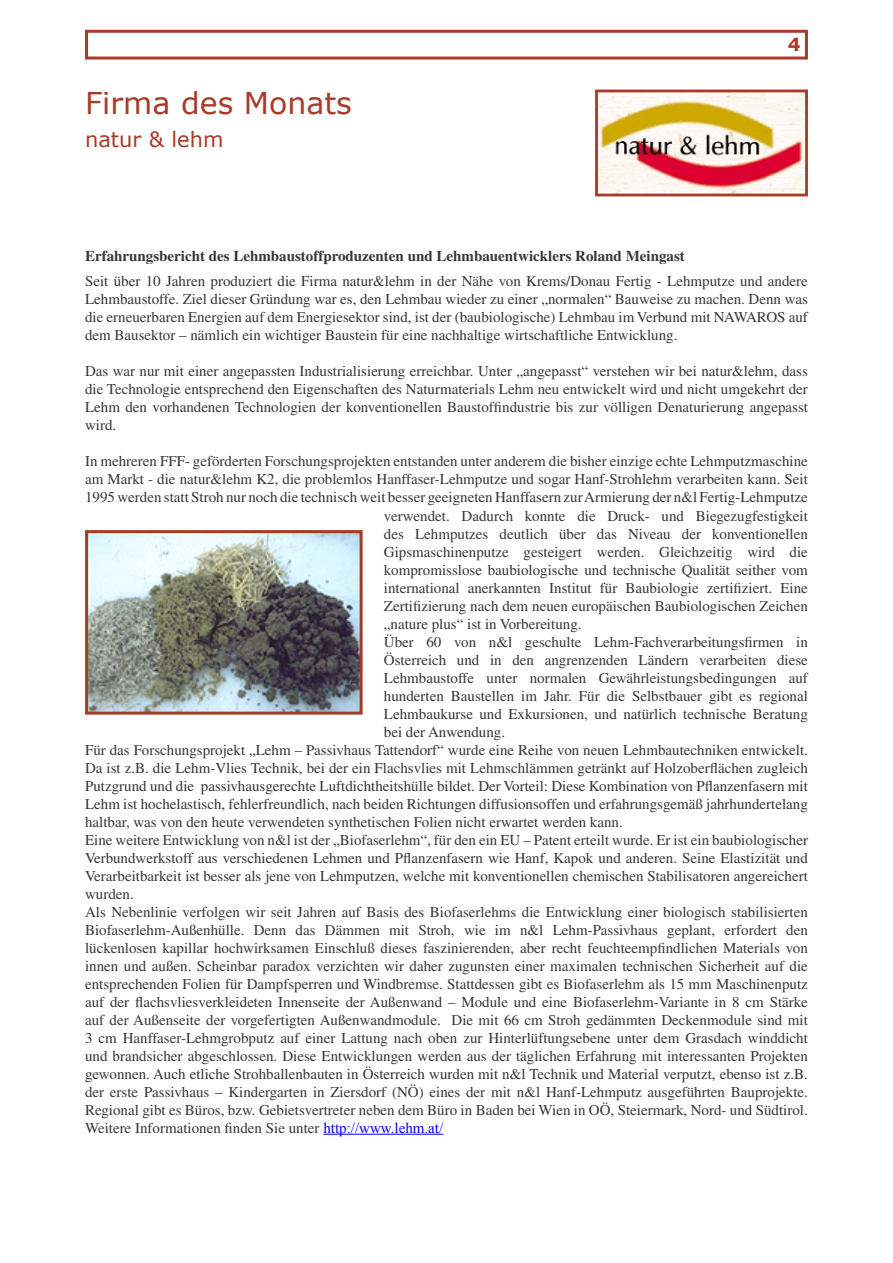
<style>
.page{position:relative;width:893px;height:1263px;background:#fff}
.page>*{position:absolute;margin:0;border:0;box-sizing:border-box;transform-origin:0 0}
.躝1{font:30px "Verdana";color:#a83a29}
.Ü2{font:21px "Verdana";color:#a83a29}
.t1{font:700 18px "Verdana";color:#a83a29}
.t2{font:15px/18px "Times";color:#363636;text-align:justify}
.heading_1{font:700 15px "Times";color:#363636}
.s1{font-family:"Times New Roman";color:#00f}
</style>
<div class="page">
<hr style="left:323px;top:1134px;width:120px;height:1px;background:#00f">
<div style="left:85px;top:30px;width:723px;height:30px;border:3px solid #a83a29"></div>
<img style="left:599px;top:94px;width:205px;height:98px">
<div style="left:595px;top:90px;width:213px;height:106px;border:3px solid #a83a29"></div>
<img style="left:89px;top:534px;width:270px;height:177px">
<div style="left:85px;top:530px;width:278px;height:185px;border:3px solid #a83a29"></div>
<p class="躝1" style="left:85px;top:84px;width:268px">Firma des Monats</p>
<p class="Ü2" style="left:85px;top:126px;width:140px">natur &amp; lehm</p>
<p class="t1" style="left:788px;top:33px;width:14px">4</p>
<p class="heading_1" style="left:85px;top:247px;width:601px">Erfahrungsbericht des Lehmbaustoffproduzenten und Lehmbauentwicklers Roland Meingast</p>
<p class="t2" style="left:85px;top:272px;width:724px">Seit über 10 Jahren produziert die Firma natur&amp;lehm in der Nähe von Krems/Donau Fertig - Lehmputze und andere Lehmbaustoffe. Ziel dieser Gründung war es, den Lehmbau wieder zu einer „normalen“ Bauweise zu machen. Denn was die erneuerbaren Energien auf dem Energiesektor sind, ist der (baubiologische) Lehmbau im Verbund mit NAWAROS auf dem Bausektor – nämlich ein wichtiger Baustein für eine nachhaltige wirtschaftliche Entwicklung.</p>
<p class="t2" style="left:85px;top:362px;width:724px">Das war nur mit einer angepassten Industrialisierung erreichbar. Unter „angepasst“ verstehen wir bei natur&amp;lehm, dass die Technologie entsprechend den Eigenschaften des Naturmaterials Lehm neu entwickelt wird und nicht umgekehrt der Lehm den vorhandenen Technologien der konventionellen Baustoffindustrie bis zur völligen Denaturierung angepasst wird.</p>
<p class="t2" style="left:85px;top:452px;width:724px">In mehreren FFF- geförderten Forschungsprojekten entstanden unter anderem die bisher einzige echte Lehmputzmaschine</p>
<p class="t2" style="left:85px;top:470px;width:724px">am Markt - die natur&amp;lehm K2, die problemlos Hanffaser-Lehmputze und sogar Hanf-Strohlehm verarbeiten kann. Seit</p>
<p class="t2" style="left:85px;top:488px;width:724px">1995 werden statt Stroh nur noch die technisch weit besser geeigneten Hanffasern zur Armierung der n&amp;l Fertig-Lehmputze</p>
<p class="t2" style="left:384px;top:506px;width:426px">verwendet. Dadurch konnte die Druck- und Biegezugfestigkeit</p>
<p class="t2" style="left:384px;top:524px;width:426px">des Lehmputzes deutlich über das Niveau der konventionellen</p>
<p class="t2" style="left:384px;top:542px;width:426px">Gipsmaschinenputze gesteigert werden. Gleichzeitig wird die</p>
<p class="t2" style="left:384px;top:560px;width:426px">kompromisslose baubiologische und technische Qualität seither vom</p>
<p class="t2" style="left:384px;top:578px;width:426px">international anerkannten Institut für Baubiologie zertifiziert. Eine</p>
<p class="t2" style="left:384px;top:596px;width:426px">Zertifizierung nach dem neuen europäischen Baubiologischen Zeichen</p>
<p class="t2" style="left:384px;top:614px;width:199px">„nature plus“ ist in Vorbereitung.</p>
<p class="t2" style="left:384px;top:632px;width:426px">Über 60 von n&amp;l geschulte Lehm-Fachverarbeitungsfirmen in Österreich und in den angrenzenden Ländern verarbeiten diese Lehmbaustoffe unter normalen Gewährleistungsbedingungen auf hunderten Baustellen im Jahr. Für die Selbstbauer gibt es regional Lehmbaukurse und Exkursionen, und natürlich technische Beratung bei der Anwendung.</p>
<p class="t2" style="left:85px;top:740px;width:724px">Für das Forschungsprojekt „Lehm – Passivhaus Tattendorf“ wurde eine Reihe von neuen Lehmbautechniken entwickelt.<br>Da ist z.B. die Lehm-Vlies Technik, bei der ein Flachsvlies mit Lehmschlämmen getränkt auf Holzoberflächen zugleich Putzgrund und die passivhausgerechte Luftdichtheitshülle bildet. Der Vorteil: Diese Kombination von Pflanzenfasern mit Lehm ist hochelastisch, fehlerfreundlich, nach beiden Richtungen diffusionsoffen und erfahrungsgemäß jahrhundertelang haltbar, was von den heute verwendeten synthetischen Folien nicht erwartet werden kann.</p>
<p class="t2" style="left:85px;top:830px;width:724px">Eine weitere Entwicklung von n&amp;l ist der „Biofaserlehm“, für den ein EU – Patent erteilt wurde. Er ist ein baubiologischer Verbundwerkstoff aus verschiedenen Lehmen und Pflanzenfasern wie Hanf, Kapok und anderen. Seine Elastizität und Verarbeitbarkeit ist besser als jene von Lehmputzen, welche mit konventionellen chemischen Stabilisatoren angereichert wurden.</p>
<p class="t2" style="left:85px;top:902px;width:724px">Als Nebenlinie verfolgen wir seit Jahren auf Basis des Biofaserlehms die Entwicklung einer biologisch stabilisierten Biofaserlehm-Außenhülle. Denn das Dämmen mit Stroh, wie im n&amp;l Lehm-Passivhaus geplant, erfordert den lückenlosen kapillar hochwirksamen Einschluß dieses faszinierenden, aber recht feuchteempfindlichen Materials von innen und außen. Scheinbar paradox verzichten wir daher zugunsten einer maximalen technischen Sicherheit auf die entsprechenden Folien für Dampfsperren und Windbremse. Stattdessen gibt es Biofaserlehm als 15 mm Maschinenputz auf der flachsvliesverkleideten Innenseite der Außenwand – Module und eine Biofaserlehm-Variante in 8 cm Stärke auf der Außenseite der vorgefertigten Außenwandmodule. Die mit 66 cm Stroh gedämmten Deckenmodule sind mit 3 cm Hanffaser-Lehmgrobputz auf einer Lattung nach oben zur Hinterlüftungsebene unter dem Grasdach winddicht und brandsicher abgeschlossen. Diese Entwicklungen werden aus der täglichen Erfahrung mit interessanten Projekten gewonnen. Auch etliche Strohballenbauten in Österreich wurden mit n&amp;l Technik und Material verputzt, ebenso ist z.B. der erste Passivhaus – Kindergarten in Ziersdorf (NÖ) eines der mit n&amp;l Hanf-Lehmputz ausgeführten Bauprojekte.<br>Regional gibt es Büros, bzw. Gebietsvertreter neben dem Büro in Baden bei Wien in OÖ, Steiermark, Nord- und Südtirol.<br>Weitere Informationen finden Sie unter <span class="s1">http://www.lehm.at/</span></p>
</div>
